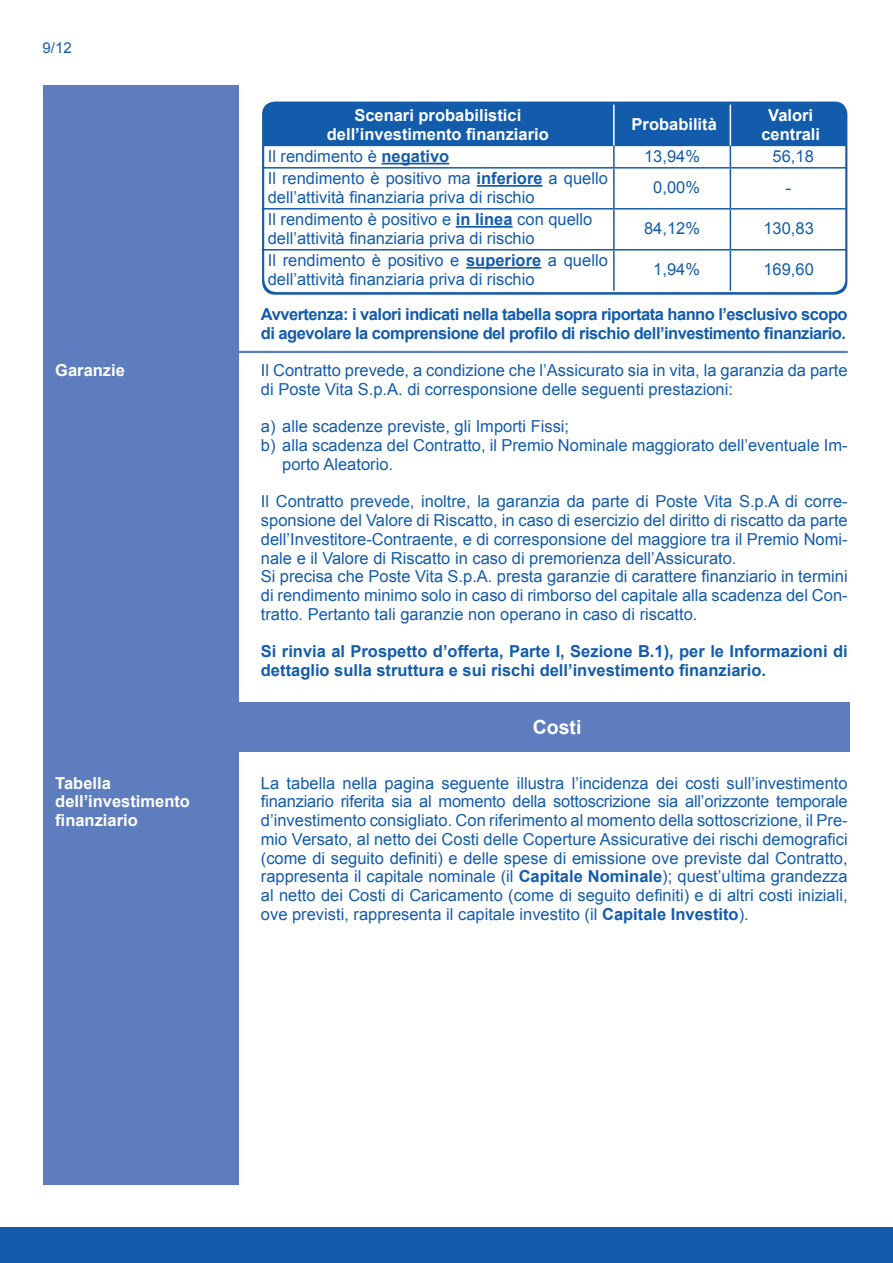
<style>
.page{position:relative;width:893px;height:1263px;background:#fff}
.page>*{position:absolute;margin:0;border:0;box-sizing:border-box;transform-origin:0 0}
.t1{font:700 19.5px "Arial";color:#fff}
.t2{font:18px "Arial";color:#135cab}
.t3{font:16.5px/18.8px "Arial";color:#135cab}
.t4{font:700 16.5px/18.8px "Arial";letter-spacing:-.03em;color:#135cab}
.t5{font:700 16.5px/18.8px "Arial";color:#135cab}
.t6{font:700 16.5px "Arial";color:#fff}
.t7{font:15px "Arial";color:#135cab}
.s1{font-weight:700}
</style>
<div class="page">
<div style="left:0;top:1227px;width:893px;height:36px;background:#135cab"></div>
<div style="left:43px;top:85px;width:196px;height:1099px;background:#5e7dbe"></div>
<div style="left:43px;top:702px;width:807px;height:50px;background:#5e7dbe"></div>
<div style="left:262px;top:102px;width:585px;height:193px;background:#135cab;border-radius:13px"></div>
<div style="left:264px;top:146px;width:581px;height:146px;background:#fff"></div>
<hr style="left:613px;top:146px;width:2px;height:21px;background:#135cab">
<svg style="left:730px;top:146px;width:1px;height:21px"></svg>
<hr style="left:262px;top:167px;width:352px;height:2px;background:#135cab">
<hr style="left:614px;top:167px;width:116px;height:2px;background:#135cab">
<hr style="left:613px;top:169px;width:2px;height:39px;background:#135cab">
<hr style="left:730px;top:167px;width:117px;height:2px;background:#135cab">
<hr style="left:730px;top:169px;width:1px;height:39px;background:#135cab">
<hr style="left:262px;top:208px;width:352px;height:2px;background:#135cab">
<hr style="left:614px;top:208px;width:116px;height:2px;background:#135cab">
<hr style="left:613px;top:210px;width:2px;height:39px;background:#135cab">
<hr style="left:730px;top:208px;width:117px;height:2px;background:#135cab">
<hr style="left:730px;top:210px;width:1px;height:39px;background:#135cab">
<hr style="left:262px;top:249px;width:352px;height:1px;background:#135cab">
<hr style="left:614px;top:249px;width:116px;height:1px;background:#135cab">
<hr style="left:613px;top:250px;width:2px;height:41px;background:#135cab">
<hr style="left:730px;top:249px;width:117px;height:1px;background:#135cab">
<hr style="left:730px;top:250px;width:1px;height:41px;background:#135cab">
<hr style="left:613px;top:105px;width:2px;height:41px;background:#fff">
<hr style="left:730px;top:105px;width:1px;height:41px;background:#fff">
<hr style="left:381px;top:163px;width:68px;height:1px;background:#135cab">
<hr style="left:477px;top:185px;width:66px;height:2px;background:#135cab">
<hr style="left:456px;top:226px;width:57px;height:2px;background:#135cab">
<hr style="left:466px;top:267px;width:75px;height:2px;background:#135cab">
<hr style="left:237px;top:351px;width:611px;height:2px;background:#5e7dbe">
<p class="t7" style="left:43px;top:38px;width:31px">9/12</p>
<p class="t6" style="left:55px;top:359px;width:71px">Garanzie</p>
<p class="t6" style="left:55px;top:772px;width:57px">Tabella</p>
<p class="t6" style="left:55px;top:791px;width:136px">dell’investimento</p>
<p class="t6" style="left:55px;top:809px;width:84px">finanziario</p>
<p class="t6" style="left:354px;top:104px;width:168px">Scenari probabilistici</p>
<p class="t6" style="left:327px;top:123px;width:223px">dell’investimento finanziario</p>
<p class="t6" style="left:632px;top:114px;width:87px">Probabilità</p>
<p class="t6" style="left:768px;top:104px;width:46px">Valori</p>
<p class="t6" style="left:761px;top:123px;width:60px">centrali</p>
<p class="t3" style="left:268px;top:147px;width:183px">Il rendimento è <span class="s1">negativo</span></p>
<p class="t3" style="left:644px;top:147px;width:57px">13,94%</p>
<p class="t3" style="left:773px;top:147px;width:43px">56,18</p>
<p class="t3" style="left:268px;top:169px;width:342px">Il rendimento è positivo ma <span class="s1">inferiore</span> a quello dell’attività finanziaria priva di rischio</p>
<p class="t3" style="left:653px;top:178px;width:48px">0,00%</p>
<p class="t2" style="left:786px;top:176px;width:7px">-</p>
<p class="t3" style="left:268px;top:210px;width:326px">Il rendimento è positivo e <span class="s1">in linea</span> con quello</p>
<p class="t3" style="left:268px;top:229px;width:268px">dell’attività finanziaria priva di rischio</p>
<p class="t3" style="left:644px;top:219px;width:57px">84,12%</p>
<p class="t3" style="left:763px;top:219px;width:52px">130,83</p>
<p class="t3" style="left:268px;top:251px;width:342px">Il rendimento è positivo e <span class="s1">superiore</span> a quello dell’attività finanziaria priva di rischio</p>
<p class="t3" style="left:653px;top:260px;width:48px">1,94%</p>
<p class="t3" style="left:763px;top:260px;width:52px">169,60</p>
<p class="t4" style="left:261px;top:305px;width:588px">Avvertenza: i valori indicati nella tabella sopra riportata hanno l’esclusivo scopo di agevolare la comprensione del profilo di rischio dell’investimento finanziario.</p>
<p class="t3" style="left:261px;top:361px;width:588px">Il Contratto prevede, a condizione che l’Assicurato sia in vita, la garanzia da parte di Poste Vita S.p.A. di corresponsione delle seguenti prestazioni:</p>
<p class="t3" style="left:261px;top:417px;width:310px">a) alle scadenze previste, gli Importi Fissi;</p>
<p class="t3" style="left:282px;top:436px;width:567px;text-indent:-21px">b) alla scadenza del Contratto, il Premio Nominale maggiorato dell’eventuale Im&shy;porto Aleatorio.</p>
<p class="t3" style="left:261px;top:492px;width:588px;text-align:justify">Il Contratto prevede, inoltre, la garanzia da parte di Poste Vita S.p.A di corre&shy;sponsione del Valore di Riscatto, in caso di esercizio del diritto di riscatto da parte dell’Investitore-Contraente, e di corresponsione del maggiore tra il Premio Nomi&shy;nale e il Valore di Riscatto in caso di premorienza dell’Assicurato.</p>
<p class="t3" style="left:261px;top:567px;width:588px;text-align:justify">Si precisa che Poste Vita S.p.A. presta garanzie di carattere finanziario in termini di rendimento minimo solo in caso di rimborso del capitale alla scadenza del Con&shy;tratto. Pertanto tali garanzie non operano in caso di riscatto.</p>
<p class="t5" style="left:261px;top:643px;width:588px">Si rinvia al Prospetto d’offerta, Parte I, Sezione B.1), per le Informazioni di dettaglio sulla struttura e sui rischi dell’investimento finanziario.</p>
<p class="t1" style="left:533px;top:714px;width:50px">Costi</p>
<p class="t3" style="left:261px;top:774px;width:588px;text-align:justify">La tabella nella pagina seguente illustra l’incidenza dei costi sull’investimento finanziario riferita sia al momento della sottoscrizione sia all’orizzonte temporale d’investimento consigliato. Con riferimento al momento della sottoscrizione, il Pre&shy;mio Versato, al netto dei Costi delle Coperture Assicurative dei rischi demografici (come di seguito definiti) e delle spese di emissione ove previste dal Contratto, rappresenta il capitale nominale (il <span class="s1">Capitale Nominale</span>); quest’ultima grandezza al netto dei Costi di Caricamento (come di seguito definiti) e di altri costi iniziali, ove previsti, rappresenta il capitale investito (il <span class="s1">Capitale Investito</span>).</p>
</div>
